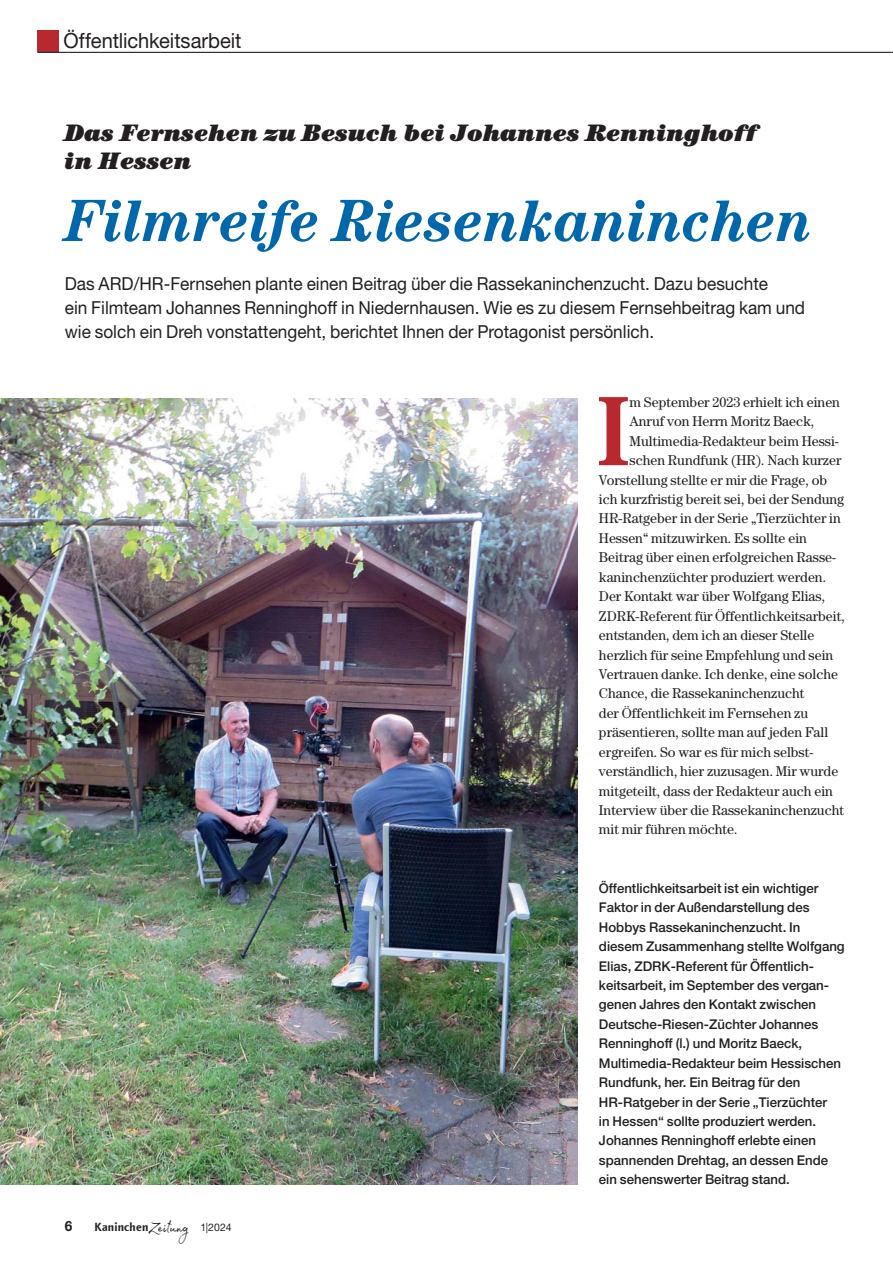
<style>
.page{position:relative;width:893px;height:1263px;background:#fff}
.page>*{position:absolute;margin:0;border:0;box-sizing:border-box;transform-origin:0 0}
.t1{font:700 condensed 99px "Century Std";color:#b8292f}
.t2{font:italic 700 59.85px "Century Std";color:#0067ab;scale:.95 1}
.t3{font:italic 900 23.85px/28.3px "Century Std";color:#231f20;scale:.96 1}
.t4{font:21px "Helvetica Neue LT Std";letter-spacing:-.005em;color:#231f20;scale:.96 1}
.t5{font:18px/23.9px "Helvetica Neue LT Std";color:#231f20;scale:.96 1}
.t6{font:14.25px "Century Std";color:#231f20}
.t7{font:700 14.25px "Helvetica Neue LT Std";color:#231f20;scale:.96 1}
.t8{font:500 13.5px/19.5px "Helvetica Neue LT Std";color:#231f20}
.t9{font:700 12px "Linotype Finnegan";letter-spacing:.015em;color:#231f20;scale:.96 1}
.s1{font-family:"Madelyn";font-weight:400;font-size:21px}
.s2{font-family:"Helvetica Neue LT Std";font-weight:400;font-size:10.5px}
</style>
<div class="page">
<div style="left:37px;top:31px;width:21px;height:21px;background:#b8292f"></div>
<hr style="left:37px;top:52px;width:854px;height:1px;background:#231f20">
<img style="left:0;top:398px;width:578px;height:786px">
<h3 class="t4" style="left:63px;top:33px;width:187px">Öffentlichkeitsarbeit</h3>
<h3 class="t3" style="left:65px;top:119px;width:723px">Das Fernsehen zu Besuch bei Johannes Renninghoff in Hessen</h3>
<h2 class="t2" style="left:65px;top:185px;width:789px">Filmreife Riesenkaninchen</h2>
<p class="t5" style="left:65px;top:273px;width:773px">Das ARD/HR-Fernsehen plante einen Beitrag über die Rassekaninchenzucht. Dazu besuchte<br>ein Filmteam Johannes Renninghoff in Niedernhausen. Wie es zu diesem Fernsehbeitrag kam und wie solch ein Dreh vonstattengeht, berichtet Ihnen der Protagonist persönlich.</p>
<h1 class="t1" style="left:597px;top:373px;width:34px">I</h1>
<p class="t6" style="left:629px;top:397px;width:212px">m September 2023 erhielt ich einen</p>
<p class="t6" style="left:629px;top:416px;width:186px">Anruf von Herrn Moritz Baeck,</p>
<p class="t6" style="left:629px;top:435px;width:211px">Multimedia-Redakteur beim Hessi-</p>
<p class="t6" style="left:629px;top:455px;width:213px">schen Rundfunk (HR). Nach kurzer</p>
<p class="t6" style="left:599px;top:474px;width:230px">Vorstellung stellte er mir die Frage, ob</p>
<p class="t6" style="left:599px;top:494px;width:247px">ich kurzfristig bereit sei, bei der Sendung</p>
<p class="t6" style="left:599px;top:513px;width:243px">HR-Ratgeber in der Serie „Tierzüchter in</p>
<p class="t6" style="left:599px;top:533px;width:209px">Hessen“ mitzuwirken. Es sollte ein</p>
<p class="t6" style="left:599px;top:552px;width:239px">Beitrag über einen erfolgreichen Rasse-</p>
<p class="t6" style="left:599px;top:572px;width:229px">kaninchenzüchter produziert werden.</p>
<p class="t6" style="left:599px;top:591px;width:228px">Der Kontakt war über Wolfgang Elias,</p>
<p class="t6" style="left:599px;top:610px;width:247px">ZDRK-Referent für Öffentlichkeitsarbeit,</p>
<p class="t6" style="left:599px;top:630px;width:217px">entstanden, dem ich an dieser Stelle</p>
<p class="t6" style="left:599px;top:649px;width:236px">herzlich für seine Empfehlung und sein</p>
<p class="t6" style="left:599px;top:669px;width:241px">Vertrauen danke. Ich denke, eine solche</p>
<p class="t6" style="left:599px;top:688px;width:207px">Chance, die Rassekaninchenzucht</p>
<p class="t6" style="left:599px;top:708px;width:211px">der Öffentlichkeit im Fernsehen zu</p>
<p class="t6" style="left:599px;top:727px;width:231px">präsentieren, sollte man auf jeden Fall</p>
<p class="t6" style="left:599px;top:746px;width:216px">ergreifen. So war es für mich selbst-</p>
<p class="t6" style="left:599px;top:766px;width:241px">verständlich, hier zuzusagen. Mir wurde</p>
<p class="t6" style="left:599px;top:785px;width:235px">mitgeteilt, dass der Redakteur auch ein</p>
<p class="t6" style="left:599px;top:805px;width:247px">Interview über die Rassekaninchenzucht</p>
<p class="t6" style="left:599px;top:824px;width:140px">mit mir führen möchte.</p>
<p class="t7" style="left:65px;top:1221px;width:9px">6</p>
<p class="t9" style="left:94px;top:1220px;width:144px">Kaninchen<span class="s1">Zeitung</span> <span class="s2">1|2024</span></p>
<p class="t8" style="left:599px;top:879px;width:247px">Öffentlichkeitsarbeit ist ein wichtiger Faktor in der Außendarstellung des Hobbys Rassekaninchenzucht. In diesem Zusammenhang stellte Wolfgang Elias, ZDRK-Referent für Öffentlich&shy;keitsarbeit, im September des vergan&shy;genen Jahres den Kontakt zwischen Deutsche-Riesen-Züchter Johannes Renninghoff (l.) und Moritz Baeck, Multimedia-Redakteur beim Hessischen Rundfunk, her. Ein Beitrag für den HR-Ratgeber in der Serie „Tierzüchter<br>in Hessen“ sollte produziert werden.<br>Johannes Renninghoff erlebte einen spannenden Drehtag, an dessen Ende ein sehenswerter Beitrag stand.</p>
</div>
